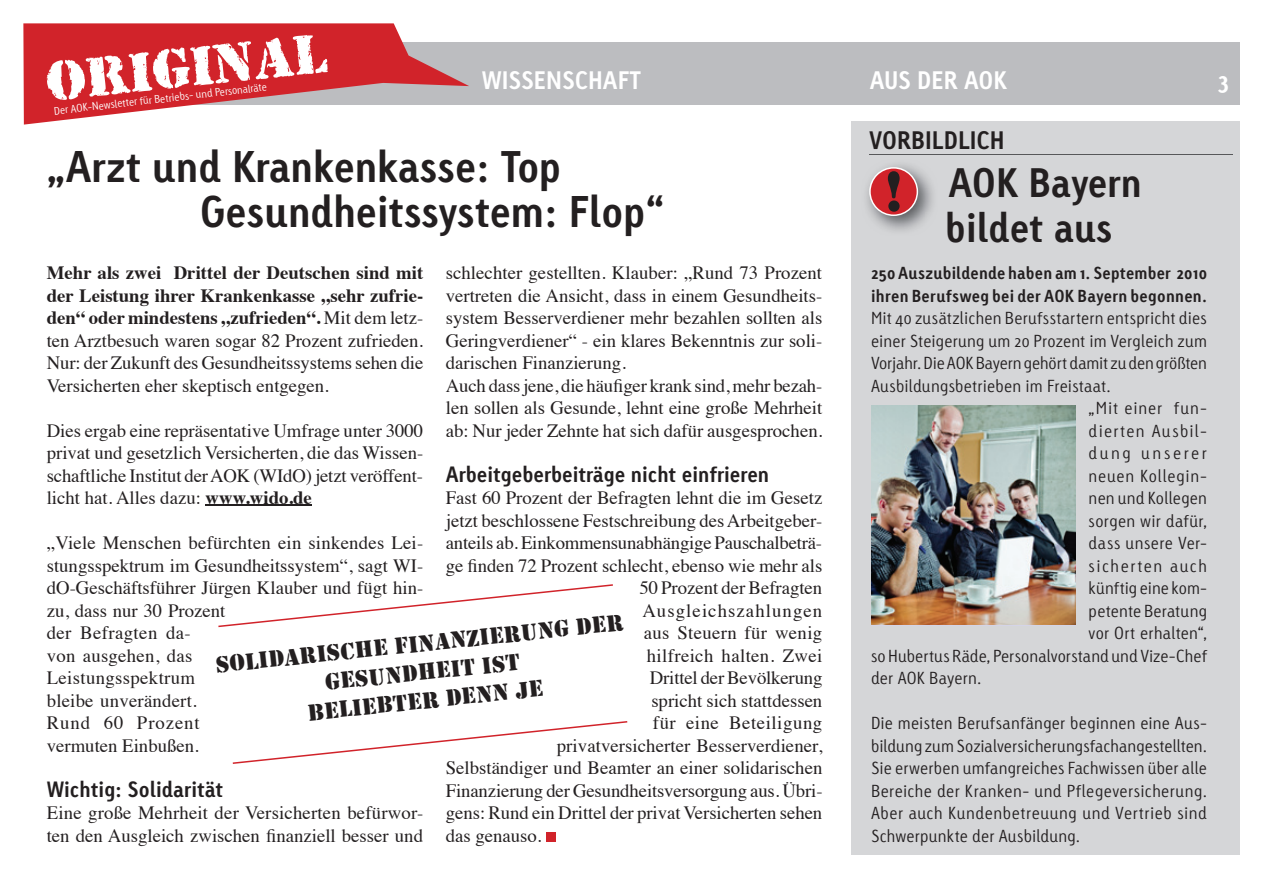
<style>
.page{position:relative;width:1263px;height:893px;background:#fff}
.page>*{position:absolute;margin:0;border:0;box-sizing:border-box;transform-origin:0 0}
.t1{font:58.5px "Rubber Stamp Plain";color:#fff}
.t2{font:700 42px/45px "Linotype Tetria";color:#231f20}
.t3{font:700 39px/45px "Linotype Tetria";color:#231f20}
.t4{font:24px/28.5px "Stencil";color:#231f20;text-align:center}
.t5{font:700 24px "Linotype Tetria";color:#fff}
.t6{font:700 24px "Linotype Tetria";color:#231f20}
.t7{font:700 21px "Linotype Tetria";color:#231f20}
.t8{font:18.75px/22.5px "Times";color:#231f20}
.t9{font:18.75px "Times";letter-spacing:.02em;color:#231f20}
.t10{font:18.75px "Times";letter-spacing:.06em;color:#231f20}
.t11{font:18.75px "Times";letter-spacing:.03em;color:#231f20}
.t12{font:300 16.5px/22.5px "Linotype Tetria";letter-spacing:.01em;color:#231f20;text-align:justify}
.t13{font:700 16.5px/22.5px "Linotype Tetria";letter-spacing:.015em;color:#231f20}
.t14{font:300 16.5px "Linotype Tetria";letter-spacing:-.01em;color:#231f20}
.t15{font:300 16.5px "Linotype Tetria";letter-spacing:.075em;color:#231f20}
.t16{font:300 16.5px "Linotype Tetria";letter-spacing:.045em;color:#231f20}
.t17{font:300 16.5px "Linotype Tetria";letter-spacing:.03em;color:#231f20}
.t18{font:300 16.5px "Linotype Tetria";letter-spacing:.05em;color:#231f20}
.t19{font:300 16.5px "Linotype Tetria";letter-spacing:.09em;color:#231f20}
.t20{font:300 16.5px "Linotype Tetria";letter-spacing:.155em;color:#231f20}
.t21{font:300 10.5px "Linotype Tetria";color:#fff}
.s1{font-weight:700}
</style>
<div class="page">
<div style="left:40px;top:43px;width:1199px;height:62px;background:#bcbdc0"></div>
<hr style="left:206px;top:505px;width:106px;height:1px;background:#231f20">
<div style="left:546px;top:832px;width:10px;height:10px;background:#d1232a"></div>
<svg style="left:23px;top:23px;width:446px;height:102px;fill:#d1232a"></svg>
<svg style="left:218px;top:584px;width:395px;height:43px"></svg>
<svg style="left:233px;top:721px;width:394px;height:43px"></svg>
<div style="left:850px;top:122px;width:389px;height:733px;background:#d5d6d8"></div>
<img style="left:872px;top:405px;width:204px;height:219px">
<hr style="left:869px;top:155px;width:364px;height:1px;background:#57585a">
<img style="left:866px;top:164px;width:67px;height:67px">
<img style="left:925px;top:212px;width:8px;height:19px">
<svg style="left:869px;top:167px;width:49px;height:49px;background:#b65559"></svg>
<h1 class="t1" style="left:42px;top:48px;width:285px;rotate:-6deg">ORIGINAL</h1>
<p class="t21" style="left:53px;top:104px;width:216px;rotate:-6deg">Der AOK-Newsletter für Betriebs- und Personalräte</p>
<p class="t5" style="left:482px;top:66px;width:161px">WISSENSCHAFT</p>
<p class="t5" style="left:870px;top:66px;width:139px">AUS DER AOK</p>
<p class="t5" style="left:1218px;top:66px;width:12px">3</p>
<h2 class="t2" style="left:200px;top:144px;width:466px;text-indent:-153px">„Arzt und Krankenkasse: Top<br>Gesundheitssystem: Flop“</h2>
<p class="t8" style="left:47px;top:260px;width:378px;text-align:justify"><span class="s1">Mehr als zwei Drittel der Deutschen sind mit der Leistung ihrer Krankenkasse „sehr zufrie&shy;den“ oder mindestens „zufrieden“.</span> Mit dem letz&shy;ten Arztbesuch waren sogar 82 Prozent zufrieden.<br>Nur: der Zukunft des Gesundheitssystems sehen die Versicherten eher skeptisch entgegen.</p>
<p class="t8" style="left:47px;top:417px;width:378px;text-align:justify">Dies ergab eine repräsentative Umfrage unter 3000 privat und gesetzlich Versicherten, die das Wissen&shy;schaftliche Institut der AOK (WIdO) jetzt veröffent&shy;licht hat. Alles dazu: <span class="s1">www.wido.de</span></p>
<p class="t8" style="left:47px;top:530px;width:378px">„Viele Menschen befürchten ein sinkendes Lei&shy;stungsspektrum im Gesundheitssystem“, sagt WI&shy;dO-Geschäftsführer Jürgen Klauber und fügt hin&shy;zu, dass nur 30 Prozent<br>der Befragten da-<br>von ausgehen, das<br>Leistungsspektrum<br>bleibe unverändert.<br>Rund 60 Prozent<br>vermuten Einbußen.</p>
<p class="t7" style="left:47px;top:776px;width:178px">Wichtig: Solidarität</p>
<p class="t8" style="left:47px;top:800px;width:378px">Eine große Mehrheit der Versicherten befürwor&shy;ten den Ausgleich zwischen finanziell besser und</p>
<p class="t8" style="left:446px;top:260px;width:378px">schlechter gestellten. Klauber: „Rund 73 Prozent vertreten die Ansicht, dass in einem Gesundheits&shy;system Besserverdiener mehr bezahlen sollten als Geringverdiener“ - ein klares Bekenntnis zur soli&shy;darischen Finanzierung.<br>Auch dass jene, die häufiger krank sind, mehr bezah&shy;len sollen als Gesunde, lehnt eine große Mehrheit ab: Nur jeder Zehnte hat sich dafür ausgesprochen.</p>
<p class="t7" style="left:446px;top:461px;width:325px">Arbeitgeberbeiträge nicht einfrieren</p>
<p class="t8" style="left:446px;top:485px;width:378px">Fast 60 Prozent der Befragten lehnt die im Gesetz</p>
<p class="t8" style="left:446px;top:507px;width:378px">jetzt beschlossene Festschreibung des Arbeitgeber-</p>
<p class="t8" style="left:446px;top:530px;width:378px">anteils ab. Einkommensunabhängige Pauschalbeträ-</p>
<p class="t8" style="left:446px;top:552px;width:378px">ge finden 72 Prozent schlecht, ebenso wie mehr als</p>
<p class="t8" style="left:639px;top:575px;width:184px">50 Prozent der Befragten</p>
<p class="t10" style="left:642px;top:593px;width:181px">Ausgleichszahlungen</p>
<p class="t9" style="left:644px;top:615px;width:180px">aus Steuern für wenig</p>
<p class="t9" style="left:647px;top:638px;width:177px">hilfreich halten. Zwei</p>
<p class="t8" style="left:650px;top:665px;width:174px">Drittel der Bevölkerung</p>
<p class="t8" style="left:651px;top:687px;width:172px">spricht sich stattdessen</p>
<p class="t11" style="left:653px;top:705px;width:171px">für eine Beteiligung</p>
<p class="t8" style="left:557px;top:732px;width:267px">privatversicherter Besserverdiener,</p>
<p class="t8" style="left:446px;top:755px;width:378px">Selbständiger und Beamter an einer solidarischen</p>
<p class="t8" style="left:446px;top:777px;width:378px">Finanzierung der Gesundheitsversorgung aus. Übri-</p>
<p class="t8" style="left:446px;top:800px;width:378px">gens: Rund ein Drittel der privat Versicherten sehen</p>
<p class="t8" style="left:446px;top:822px;width:97px">das genauso.</p>
<p class="t4" style="left:214px;top:651px;width:411px;rotate:-6deg">solidarische finanzierung der gesundheit ist<br>beliebter denn je</p>
<p class="t6" style="left:869px;top:125px;width:137px">VORBILDLICH</p>
<h3 class="t3" style="left:945px;top:160px;width:198px">AOK Bayern bildet aus</h3>
<p class="t13" style="left:871px;top:262px;width:338px">250 Auszubildende haben am 1. September 2010 ihren Berufsweg bei der AOK Bayern begonnen.</p>
<p class="t12" style="left:871px;top:307px;width:337px">Mit 40 zusätzlichen Berufsstartern entspricht dies</p>
<p class="t12" style="left:871px;top:329px;width:337px">einer Steigerung um 20 Prozent im Vergleich zum</p>
<p class="t14" style="left:871px;top:353px;width:337px">Vorjahr. Die AOK Bayern gehört damit zu den größten</p>
<p class="t12" style="left:871px;top:374px;width:241px">Ausbildungsbetrieben im Freistaat.</p>
<p class="t18" style="left:1089px;top:398px;width:120px">„Mit einer fun-</p>
<p class="t15" style="left:1089px;top:421px;width:120px">dierten Ausbil-</p>
<p class="t20" style="left:1089px;top:443px;width:120px">dung unserer</p>
<p class="t16" style="left:1089px;top:466px;width:120px">neuen Kollegin-</p>
<p class="t12" style="left:1089px;top:487px;width:120px">nen und Kollegen</p>
<p class="t12" style="left:1089px;top:509px;width:120px">sorgen wir dafür,</p>
<p class="t17" style="left:1089px;top:533px;width:120px">dass unsere Ver-</p>
<p class="t19" style="left:1089px;top:556px;width:120px">sicherten auch</p>
<p class="t12" style="left:1089px;top:577px;width:120px">künftig eine kom-</p>
<p class="t12" style="left:1089px;top:599px;width:120px">petente Beratung</p>
<p class="t12" style="left:1089px;top:622px;width:120px">vor Ort erhalten“,</p>
<p class="t12" style="left:871px;top:644px;width:337px">so Hubertus Räde, Personalvorstand und Vize-Chef</p>
<p class="t12" style="left:871px;top:667px;width:112px">der AOK Bayern.</p>
<p class="t12" style="left:871px;top:712px;width:338px">Die meisten Berufsanfänger beginnen eine Aus&shy;bildung zum Sozialversicherungsfachangestellten.<br>Sie erwerben umfangreiches Fachwissen über alle Bereiche der Kranken- und Pflegeversicherung.<br>Aber auch Kundenbetreuung und Vertrieb sind Schwerpunkte der Ausbildung.</p>
</div>
